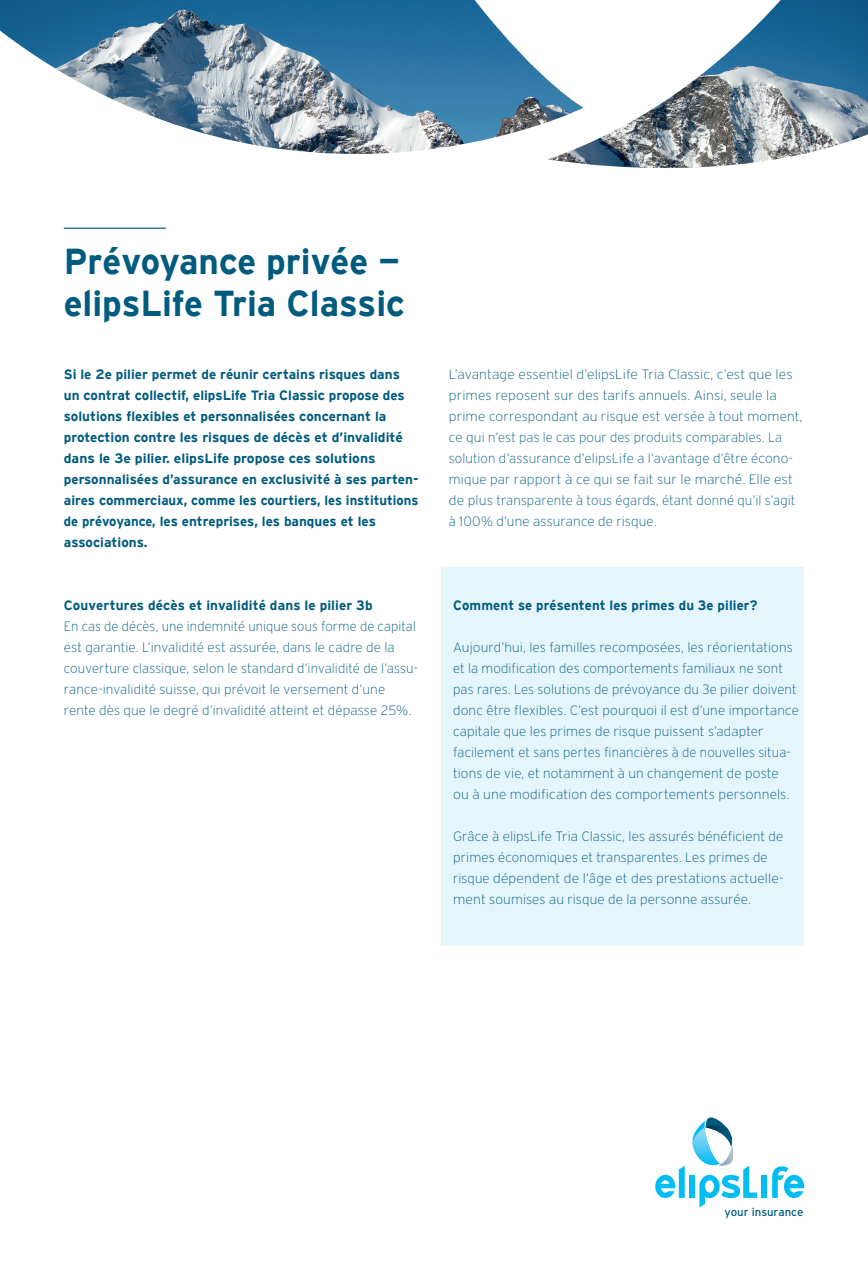
<style>
.page{position:relative;width:868px;height:1263px;background:#fff}
.page>*{position:absolute;margin:0;border:0;box-sizing:border-box;transform-origin:0 0}
.t1{font:700 36px/42px "Interstate";color:#005b7f}
.t2{font:200 13.5px/21px "Interstate";letter-spacing:.005em;color:#005b7f}
.t3{font:700 13.5px/21px "Interstate";color:#005b7f}
.t4{font:200 13.5px/21px "Interstate";letter-spacing:.005em;color:#005b7f;scale:.96 1}
.t5{font:11.4px "Interstate";color:#005b7f}
</style>
<div class="page">
<div style="left:441px;top:568px;width:363px;height:378px;background:#e5f5fc"></div>
<div style="left:760px;top:1175px;width:6px;height:23px;background:#01bdf2"></div>
<svg style="left:772px;top:1166px;width:32px;height:32px"></svg>
<svg style="left:655px;top:1117px;width:102px;height:90px"></svg>
<img style="left:718px;top:1145px;width:14px;height:20px">
<img style="left:0;top:0;width:867px;height:168px">
<h1 class="t1" style="left:64px;top:240px;width:342px">Prévoyance privée — elipsLife Tria Classic</h1>
<p class="t3" style="left:64px;top:363px;width:356px">Si le 2e pilier permet de réunir certains risques dans un contrat collectif, elipsLife Tria Classic propose des solutions flexibles et personnalisées concernant la protection contre les risques de décès et d’invalidité dans le 3e pilier. elipsLife propose ces solutions personnalisées d’assurance en exclusivité à ses parten&shy;aires commerciaux, comme les courtiers, les institutions de prévoyance, les entreprises, les banques et les associations.</p>
<p class="t2" style="left:449px;top:364px;width:355px">L’avantage essentiel d’elipsLife Tria Classic, c’est que les primes reposent sur des tarifs annuels. Ainsi, seule la prime correspondant au risque est versée à tout moment, ce qui n’est pas le cas pour des produits comparables. La solution d’assurance d’elipsLife a l’avantage d’être écono&shy;mique par rapport à ce qui se fait sur le marché. Elle est de plus transparente à tous égards, étant donné qu’il s’agit à 100% d’une assurance de risque.</p>
<p class="t3" style="left:64px;top:594px;width:310px">Couvertures décès et invalidité dans le pilier 3b</p>
<p class="t4" style="left:64px;top:616px;width:370px">En cas de décès, une indemnité unique sous forme de capital est garantie. L’invalidité est assurée, dans le cadre de la couverture classique, selon le standard d’invalidité de l’assu&shy;rance-invalidité suisse, qui prévoit le versement d’une rente dès que le degré d’invalidité atteint et dépasse 25%.</p>
<p class="t3" style="left:453px;top:594px;width:306px">Comment se présentent les primes du 3e pilier?</p>
<p class="t2" style="left:453px;top:637px;width:347px">Aujourd’hui, les familles recomposées, les réorientations et la modification des comportements familiaux ne sont pas rares. Les solutions de prévoyance du 3e pilier doivent donc être flexibles. C’est pourquoi il est d’une importance capitale que les primes de risque puissent s’adapter facilement et sans pertes financières à de nouvelles situa&shy;tions de vie, et notamment à un changement de poste<br>ou à une modification des comportements personnels.</p>
<p class="t2" style="left:453px;top:826px;width:332px">Grâce à elipsLife Tria Classic, les assurés bénéficient de primes économiques et transparentes. Les primes de risque dépendent de l’âge et des prestations actuelle&shy;ment soumises au risque de la personne assurée.</p>
<p class="t5" style="left:724px;top:1205px;width:81px">your insurance</p>
</div>
